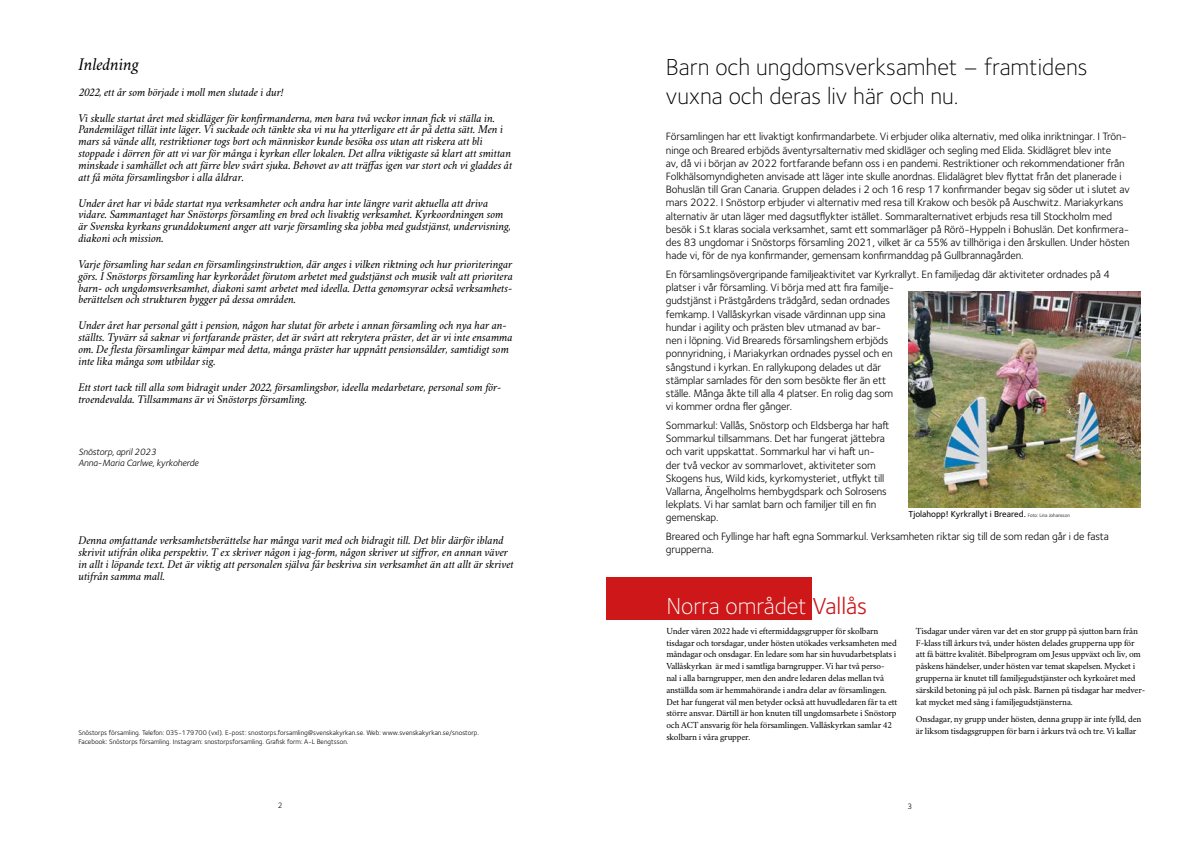
<style>
.page{position:relative;width:1191px;height:842px;background:#fff}
.page>*{position:absolute;margin:0;border:0;box-sizing:border-box;transform-origin:0 0}
.t1{font:300 24px/28.8px "Foundry Sterling OT3";color:#000}
.t2{font:300 24px "Foundry Sterling OT3";color:#fff}
.t3{font:italic 18px "Crimson Svk 2.0";letter-spacing:-.01em;color:#000}
.t4{font:italic 12px/11.8px "Crimson Svk 2.0";letter-spacing:-.01em;color:#000}
.t5{font:11px/13.2px "Foundry Sterling OT3";letter-spacing:-.01em;color:#000}
.t6{font:9.4px/11.8px "Crimson Svk 2.0";letter-spacing:-.015em;color:#000}
.t7{font:italic 9.4px/11.8px "Foundry Sterling OT3";letter-spacing:-.01em;color:#000}
.t8{font:500 9px "Foundry Sterling OT3";color:#000}
.t9{font:8px "Foundry Sterling OT3";color:#000}
.t10{font:7px/8.4px "Foundry Sterling OT3";color:#000}
.s1{font-weight:400;font-size:5px}
.s2{font-weight:400;color:#cd1719}
</style>
<div class="page">
<div style="left:607px;top:578px;width:205px;height:42px;background:#cd1719"></div>
<img style="left:908px;top:291px;width:232px;height:216px">
<h2 class="t3" style="left:78px;top:53px;width:62px">Inledning</h2>
<p class="t4" style="left:78px;top:79px;width:418px;line-height:26px">2022, ett år som började i moll men slutade i dur!<br>Vi skulle startat året med skidläger för konfirmanderna, men bara två veckor innan fick vi ställa in.</p>
<p class="t4" style="left:78px;top:123px;width:435px">Pandemiläget tillät inte läger. Vi suckade och tänkte ska vi nu ha ytterligare ett år på detta sätt. Men i mars så vände allt, restriktioner togs bort och människor kunde besöka oss utan att riskera att bli stoppade i dörren för att vi var för många i kyrkan eller lokalen. Det allra viktigaste så klart att smittan minskade i samhället och att färre blev svårt sjuka. Behovet av att träffas igen var stort och vi gladdes åt att få möta församlingsbor i alla åldrar.</p>
<p class="t4" style="left:78px;top:197px;width:434px">Under året har vi både startat nya verksamheter och andra har inte längre varit aktuella att driva vidare. Sammantaget har Snöstorps församling en bred och livaktig verksamhet. Kyrkoordningen som är Svenska kyrkans grunddokument anger att varje församling ska jobba med gudstjänst, undervisning, diakoni och mission.</p>
<p class="t4" style="left:78px;top:258px;width:436px;text-align:justify">Varje församling har sedan en församlingsinstruktion, där anges i vilken riktning och hur prioriteringar görs. I Snöstorps församling har kyrkorådet förutom arbetet med gudstjänst och musik valt att prioritera barn- och ungdomsverksamhet, diakoni samt arbetet med ideella. Detta genomsyrar också verksamhets&shy;berättelsen och strukturen bygger på dessa områden.</p>
<p class="t4" style="left:78px;top:319px;width:436px">Under året har personal gått i pension, någon har slutat för arbete i annan församling och nya har an&shy;ställts. Tyvärr så saknar vi fortfarande präster, det är svårt att rekrytera präster, det är vi inte ensamma om. De flesta församlingar kämpar med detta, många präster har uppnått pensionsålder, samtidigt som inte lika många som utbildar sig.</p>
<p class="t4" style="left:78px;top:381px;width:424px">Ett stort tack till alla som bidragit under 2022, församlingsbor, ideella medarbetare, personal som för&shy;troendevalda. Tillsammans är vi Snöstorps församling.</p>
<p class="t7" style="left:78px;top:445px;width:122px">Snöstorp, april 2023<br>Anna-Maria Carlwe, kyrkoherde</p>
<p class="t4" style="left:78px;top:534px;width:437px">Denna omfattande verksamhetsberättelse har många varit med och bidragit till. Det blir därför ibland skrivit utifrån olika perspektiv. T ex skriver någon i jag-form, någon skriver ut siffror, en annan väver in allt i löpande text. Det är viktig att personalen själva får beskriva sin verksamhet än att allt är skrivet utifrån samma mall.</p>
<p class="t10" style="left:78px;top:728px;width:402px">Snöstorps församling. Telefon: 035-179700 (vxl). E-post: snostorps.forsamling@svenskakyrkan.se. Web: www.svenskakyrkan.se/snostorp.<br>Facebook: Snöstorps församling. Instagram: snostorpsforsamling. Grafisk form: A-L Bengtsson.</p>
<h1 class="t1" style="left:666px;top:51px;width:423px">Barn och ungdomsverksamhet – framtidens vuxna och deras liv här och nu.</h1>
<p class="t5" style="left:666px;top:129px;width:465px">Församlingen har ett livaktigt konfirmandarbete. Vi erbjuder olika alternativ, med olika inriktningar. I Trön&shy;ninge och Breared erbjöds äventyrsalternativ med skidläger och segling med Elida. Skidlägret blev inte<br>av, då vi i början av 2022 fortfarande befann oss i en pandemi. Restriktioner och rekommendationer från Folkhälsomyndigheten anvisade att läger inte skulle anordnas. Elidalägret blev flyttat från det planerade i Bohuslän till Gran Canaria. Gruppen delades i 2 och 16 resp 17 konfirmander begav sig söder ut i slutet av mars 2022. I Snöstorp erbjuder vi alternativ med resa till Krakow och besök på Auschwitz. Mariakyrkans alternativ är utan läger med dagsutflykter istället. Sommaralternativet erbjuds resa till Stockholm med besök i S.t klaras sociala verksamhet, samt ett sommarläger på Rörö-Hyppeln i Bohuslän. Det konfirmera&shy;des 83 ungdomar i Snöstorps församling 2021, vilket är ca 55% av tillhöriga i den årskullen. Under hösten hade vi, för de nya konfirmander, gemensam konfirmanddag på Gullbrannagården.</p>
<p class="t5" style="left:666px;top:267px;width:445px">En församlingsövergripande familjeaktivitet var Kyrkrallyt. En familjedag där aktiviteter ordnades på 4 platser i vår församling. Vi börja med att fira familje-<br>gudstjänst i Prästgårdens trädgård, sedan ordnades<br>femkamp. I Vallåskyrkan visade värdinnan upp sina<br>hundar i agility och prästen blev utmanad av bar-<br>nen i löpning. Vid Breareds församlingshem erbjöds<br>ponnyridning, i Mariakyrkan ordnades pyssel och en<br>sångstund i kyrkan. En rallykupong delades ut där<br>stämplar samlades för den som besökte fler än ett<br>ställe. Många åkte till alla 4 platser. En rolig dag som<br>vi kommer ordna fler gånger.</p>
<p class="t5" style="left:666px;top:418px;width:225px">Sommarkul: Vallås, Snöstorp och Eldsberga har haft Sommarkul tillsammans. Det har fungerat jättebra och varit uppskattat. Sommarkul har vi haft un&shy;der två veckor av sommarlovet, aktiviteter som Skogens hus, Wild kids, kyrkomysteriet, utflykt till Vallarna, Ängelholms hembygdspark och Solrosens lekplats. Vi har samlat barn och familjer till en fin gemenskap.</p>
<p class="t5" style="left:666px;top:529px;width:444px">Breared och Fyllinge har haft egna Sommarkul. Verksamheten riktar sig till de som redan går i de fasta grupperna.</p>
<p class="t8" style="left:908px;top:507px;width:163px">Tjolahopp! Kyrkrallyt i Breared. <span class="s1">Foto: Lina Johansson</span></p>
<h1 class="t2" style="left:666px;top:589px;width:202px">Norra området <span class="s2">Vallås</span></h1>
<p class="t6" style="left:666px;top:624px;width:232px">Under våren 2022 hade vi eftermiddagsgrupper för skolbarn tisdagar och torsdagar, under hösten utökades verksamheten med måndagar och onsdagar. En ledare som har sin huvudarbetsplats i Vallåskyrkan är med i samtliga barngrupper. Vi har två perso&shy;nal i alla barngrupper, men den andre ledaren delas mellan två anställda som är hemmahörande i andra delar av församlingen.<br>Det har fungerat väl men betyder också att huvudledaren får ta ett större ansvar. Därtill är hon knuten till ungdomsarbete i Snöstorp och ACT ansvarig för hela församlingen. Vallåskyrkan samlar 42 skolbarn i våra grupper.</p>
<p class="t6" style="left:916px;top:624px;width:231px">Tisdagar under våren var det en stor grupp på sjutton barn från F-klass till årkurs två, under hösten delades grupperna upp för att få bättre kvalitét. Bibelprogram om Jesus uppväxt och liv, om påskens händelser, under hösten var temat skapelsen. Mycket i grupperna är knutet till familjegudstjänster och kyrkoåret med särskild betoning på jul och påsk. Barnen på tisdagar har medver&shy;kat mycket med sång i familjegudstjänsterna.</p>
<p class="t6" style="left:916px;top:713px;width:227px">Onsdagar, ny grupp under hösten, denna grupp är inte fylld, den är liksom tisdagsgruppen för barn i årkurs två och tre. Vi kallar</p>
<p class="t9" style="left:278px;top:800px;width:6px">2</p>
<p class="t9" style="left:907px;top:801px;width:6px">3</p>
</div>
